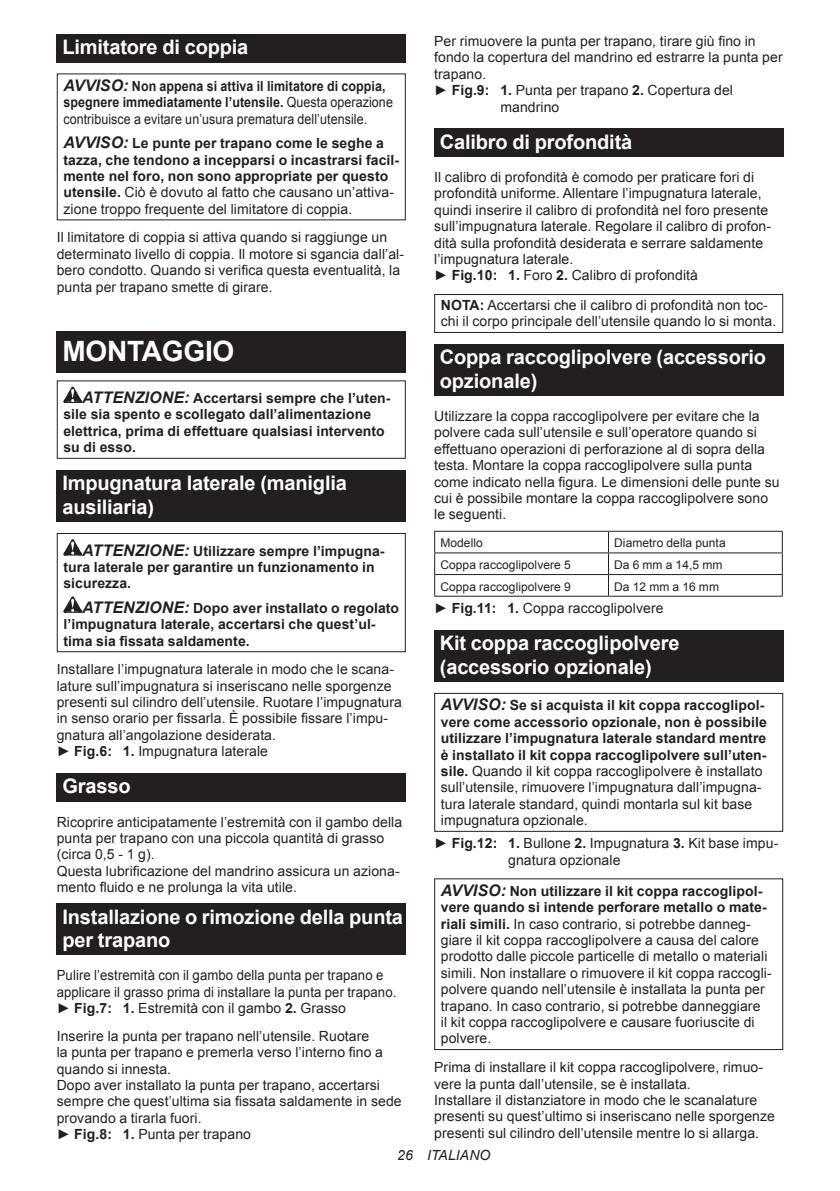
<style>
.page{position:relative;width:840px;height:1191px;background:#fff}
.page>*{position:absolute;margin:0;border:0;box-sizing:border-box;transform-origin:0 0}
.t1{font:700 28px "Arial";letter-spacing:-.01em;color:#fff}
.t2{font:700 20px/23.4px "Arial";letter-spacing:-.01em;color:#fff}
.t3{font:14px/16.4px "Arial";letter-spacing:.005em;color:#231f20}
.t4{font:700 14px/16.4px "Arial";letter-spacing:.005em;color:#231f20}
.t5{font:700 14px/16.4px "Arial";letter-spacing:.005em;color:#231f20;scale:.89 1}
.t6{font:14px/16.4px "Arial";letter-spacing:.005em;color:#231f20;scale:.94 1}
.t7{font:italic 14px "Arial";letter-spacing:.005em;color:#231f20}
.t8{font:12px "Arial";letter-spacing:.005em;color:#231f20}
.s1{font-style:italic;font-size:16px}
.s2{font-weight:400}
.s3{font-weight:700}
.s4{font-weight:700;font-style:italic;font-size:16px}
</style>
<div class="page">
<div style="left:57px;top:34px;width:348px;height:29px;background:#231f20"></div>
<div style="left:57px;top:331px;width:348px;height:41px;background:#231f20"></div>
<svg style="left:63px;top:386px;width:19px;height:17px"></svg>
<div style="left:57px;top:380px;width:348px;height:79px;border:1px solid #231f20"></div>
<div style="left:57px;top:470px;width:348px;height:52px;background:#231f20"></div>
<svg style="left:63px;top:539px;width:19px;height:16px"></svg>
<svg style="left:63px;top:596px;width:19px;height:17px"></svg>
<div style="left:57px;top:533px;width:348px;height:119px;border:1px solid #231f20"></div>
<div style="left:57px;top:773px;width:348px;height:28px;background:#231f20"></div>
<div style="left:57px;top:903px;width:348px;height:52px;background:#231f20"></div>
<div style="left:434px;top:129px;width:348px;height:28px;background:#231f20"></div>
<div style="left:434px;top:294px;width:348px;height:39px;border:1px solid #231f20"></div>
<div style="left:434px;top:344px;width:348px;height:52px;background:#231f20"></div>
<hr style="left:434px;top:531px;width:174px;height:1px;background:#231f20">
<hr style="left:608px;top:531px;width:174px;height:1px;background:#231f20">
<hr style="left:434px;top:552px;width:174px;height:1px;background:#231f20">
<hr style="left:608px;top:552px;width:174px;height:1px;background:#231f20">
<hr style="left:434px;top:574px;width:174px;height:1px;background:#231f20">
<svg style="left:434px;top:532px;width:1px;height:63px"></svg>
<hr style="left:608px;top:574px;width:174px;height:1px;background:#231f20">
<svg style="left:781px;top:532px;width:1px;height:63px"></svg>
<hr style="left:434px;top:595px;width:174px;height:1px;background:#231f20">
<hr style="left:608px;top:595px;width:174px;height:1px;background:#231f20">
<div style="left:434px;top:630px;width:348px;height:52px;background:#231f20"></div>
<div style="left:434px;top:693px;width:348px;height:139px;border:1px solid #231f20"></div>
<div style="left:434px;top:878px;width:348px;height:172px;border:1px solid #231f20"></div>
<h2 class="t2" style="left:62px;top:36px;width:187px">Limitatore di coppia</h2>
<p class="t5" style="left:63px;top:78px;width:371px"><span class="s1">AVVISO:</span> Non appena si attiva il limitatore di coppia, spegnere immediatamente l’utensile. <span class="s2">Questa operazione contribuisce a evitare un’usura prematura dell’utensile.</span></p>
<p class="t4" style="left:63px;top:135px;width:337px"><span class="s1">AVVISO:</span> Le punte per trapano come le seghe a tazza, che tendono a incepparsi o incastrarsi facil&shy;mente nel foro, non sono appropriate per questo utensile. <span class="s2">Ciò è dovuto al fatto che causano un’attiva&shy;zione troppo frequente del limitatore di coppia.</span></p>
<p class="t3" style="left:57px;top:229px;width:349px">Il limitatore di coppia si attiva quando si raggiunge un determinato livello di coppia. Il motore si sgancia dall’al&shy;bero condotto. Quando si verifica questa eventualità, la punta per trapano smette di girare.</p>
<h1 class="t1" style="left:62px;top:332px;width:173px">MONTAGGIO</h1>
<p class="t4" style="left:63px;top:390px;width:328px;text-indent:19px"><span class="s1">ATTENZIONE:</span> Accertarsi sempre che l’uten&shy;sile sia spento e scollegato dall’alimentazione elettrica, prima di effettuare qualsiasi intervento su di esso.</p>
<h2 class="t2" style="left:62px;top:472px;width:286px">Impugnatura laterale (maniglia ausiliaria)</h2>
<p class="t4" style="left:63px;top:543px;width:322px;text-indent:19px"><span class="s1">ATTENZIONE:</span> Utilizzare sempre l’impugna&shy;tura laterale per garantire un funzionamento in sicurezza.</p>
<p class="t4" style="left:63px;top:600px;width:337px;text-indent:19px"><span class="s1">ATTENZIONE:</span> Dopo aver installato o regolato l’impugnatura laterale, accertarsi che quest’ul&shy;tima sia fissata saldamente.</p>
<p class="t3" style="left:57px;top:661px;width:346px">Installare l’impugnatura laterale in modo che le scana&shy;lature sull’impugnatura si inseriscano nelle sporgenze presenti sul cilindro dell’utensile. Ruotare l’impugnatura in senso orario per fissarla. È possibile fissare l’impu&shy;gnatura all’angolazione desiderata.<br>► <span class="s3">Fig.6: 1.</span> Impugnatura laterale</p>
<h2 class="t2" style="left:62px;top:775px;width:70px">Grasso</h2>
<p class="t3" style="left:57px;top:813px;width:347px">Ricoprire anticipatamente l’estremità con il gambo della punta per trapano con una piccola quantità di grasso (circa 0,5 - 1 g).<br>Questa lubrificazione del mandrino assicura un aziona&shy;mento fluido e ne prolunga la vita utile.</p>
<h2 class="t2" style="left:62px;top:905px;width:342px">Installazione o rimozione della punta per trapano</h2>
<p class="t6" style="left:57px;top:967px;width:362px">Pulire l’estremità con il gambo della punta per trapano e applicare il grasso prima di installare la punta per trapano. ► <span class="s3">Fig.7: 1.</span> Estremità con il gambo <span class="s3">2.</span> Grasso</p>
<p class="t3" style="left:57px;top:1027px;width:346px">Inserire la punta per trapano nell’utensile. Ruotare<br>la punta per trapano e premerla verso l’interno fino a quando si innesta.<br>Dopo aver installato la punta per trapano, accertarsi sempre che quest’ultima sia fissata saldamente in sede provando a tirarla fuori.<br>► <span class="s3">Fig.8: 1.</span> Punta per trapano</p>
<p class="t3" style="left:434px;top:33px;width:323px">Per rimuovere la punta per trapano, tirare giù fino in</p>
<p class="t3" style="left:434px;top:49px;width:350px">fondo la copertura del mandrino ed estrarre la punta per</p>
<p class="t3" style="left:434px;top:66px;width:53px">trapano.</p>
<p class="t3" style="left:434px;top:82px;width:300px">► <span class="s3">Fig.9: 1.</span> Punta per trapano <span class="s3">2.</span> Copertura del</p>
<p class="t3" style="left:500px;top:99px;width:60px">mandrino</p>
<h2 class="t2" style="left:439px;top:130px;width:194px">Calibro di profondità</h2>
<p class="t3" style="left:434px;top:169px;width:338px">Il calibro di profondità è comodo per praticare fori di profondità uniforme. Allentare l’impugnatura laterale, quindi inserire il calibro di profondità nel foro presente sull’impugnatura laterale. Regolare il calibro di profon&shy;dità sulla profondità desiderata e serrare saldamente l’impugnatura laterale.<br>► <span class="s3">Fig.10: 1.</span> Foro <span class="s3">2.</span> Calibro di profondità</p>
<p class="t3" style="left:440px;top:297px;width:337px"><span class="s3">NOTA:</span> Accertarsi che il calibro di profondità non toc&shy;chi il corpo principale dell’utensile quando lo si monta.</p>
<h2 class="t2" style="left:439px;top:346px;width:327px">Coppa raccoglipolvere (accessorio opzionale)</h2>
<p class="t3" style="left:434px;top:408px;width:347px">Utilizzare la coppa raccoglipolvere per evitare che la polvere cada sull’utensile e sull’operatore quando si effettuano operazioni di perforazione al di sopra della testa. Montare la coppa raccoglipolvere sulla punta come indicato nella figura. Le dimensioni delle punte su cui è possibile montare la coppa raccoglipolvere sono le seguenti.</p>
<p class="t8" style="left:440px;top:535px;width:44px">Modello</p>
<p class="t8" style="left:613px;top:535px;width:113px">Diametro della punta</p>
<p class="t8" style="left:440px;top:557px;width:132px">Coppa raccoglipolvere 5</p>
<p class="t8" style="left:613px;top:557px;width:110px">Da 6 mm a 14,5 mm</p>
<p class="t8" style="left:440px;top:578px;width:132px">Coppa raccoglipolvere 9</p>
<p class="t8" style="left:613px;top:578px;width:106px">Da 12 mm a 16 mm</p>
<p class="t3" style="left:434px;top:600px;width:231px">► <span class="s3">Fig.11: 1.</span> Coppa raccoglipolvere</p>
<h2 class="t2" style="left:439px;top:632px;width:241px">Kit coppa raccoglipolvere (accessorio opzionale)</h2>
<p class="t4" style="left:440px;top:698px;width:327px"><span class="s1">AVVISO:</span> Se si acquista il kit coppa raccoglipol&shy;vere come accessorio opzionale, non è possibile utilizzare l’impugnatura laterale standard mentre è installato il kit coppa raccoglipolvere sull’uten&shy;sile. <span class="s2">Quando il kit coppa raccoglipolvere è installato sull’utensile, rimuovere l’impugnatura dall’impugna&shy;tura laterale standard, quindi montarla sul kit base impugnatura opzionale.</span></p>
<p class="t3" style="left:508px;top:835px;width:271px;text-indent:-74px">► <span class="s3">Fig.12: 1.</span> Bullone <span class="s3">2.</span> Impugnatura <span class="s3">3.</span> Kit base impu&shy;gnatura opzionale</p>
<p class="t3" style="left:440px;top:883px;width:332px"><span class="s4">AVVISO:</span> <span class="s3">Non utilizzare il kit coppa raccoglipol&shy;vere quando si intende perforare metallo o mate&shy;riali simili.</span> In caso contrario, si potrebbe danneg&shy;giare il kit coppa raccoglipolvere a causa del calore prodotto dalle piccole particelle di metallo o materiali simili. Non installare o rimuovere il kit coppa raccogli&shy;polvere quando nell’utensile è installata la punta per trapano. In caso contrario, si potrebbe danneggiare<br>il kit coppa raccoglipolvere e causare fuoriuscite di polvere.</p>
<p class="t3" style="left:434px;top:1059px;width:342px">Prima di installare il kit coppa raccoglipolvere, rimuo&shy;vere la punta dall’utensile, se è installata.<br>Installare il distanziatore in modo che le scanalature presenti su quest’ultimo si inseriscano nelle sporgenze presenti sul cilindro dell’utensile mentre lo si allarga.</p>
<p class="t7" style="left:397px;top:1146px;width:95px">26 ITALIANO</p>
</div>
